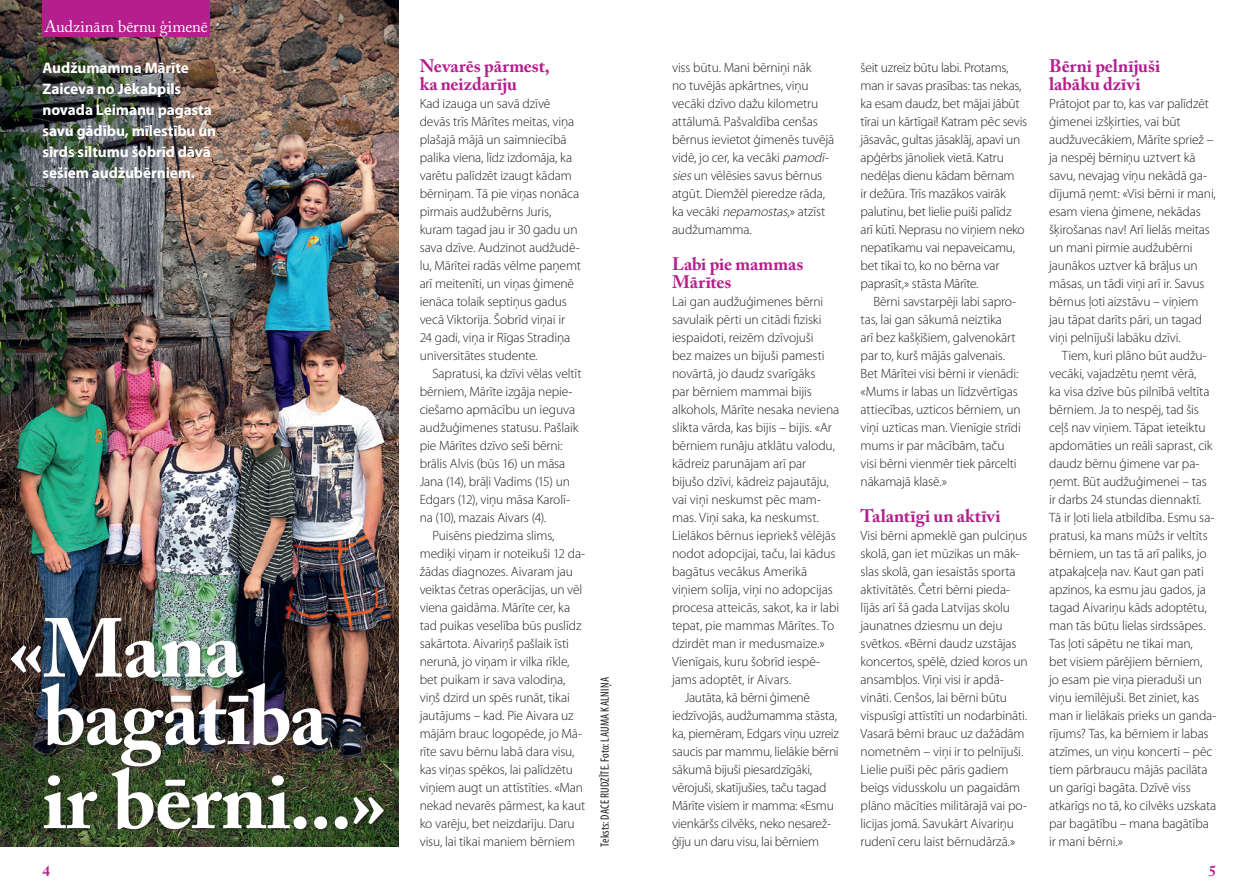
<style>
.page{position:relative;width:1259px;height:893px;background:#fff}
.page>*{position:absolute;margin:0;border:0;box-sizing:border-box;transform-origin:0 0}
.t1{font:700 82.5px/67.5px "Adobe Caslon Pro";letter-spacing:-.02em;color:#fff}
.t2{font:700 18px/18px "Adobe Caslon Pro";color:#b41e8d}
.t3{font:16.5px "Adobe Caslon Pro";color:#fff}
.t4{font:700 15.3px/21px "Myriad Pro";letter-spacing:-.005em;color:#fff}
.t5{font:700 15px "Adobe Caslon Pro";color:#b41e8d}
.t6{font:300 13.5px/18px "Myriad Pro";letter-spacing:-.01em;color:#231f20}
.t7{font:condensed 12px "Myriad Pro";letter-spacing:.015em;color:#231f20}
.s1{font-style:italic}
</style>
<div class="page">
<img style="left:0;top:0;width:398px;height:846px">
<div style="left:43px;top:0;width:167px;height:36px;background:#b41e8d"></div>
<div style="left:11px;top:618px;width:375px;height:215px;background:#231f20;opacity:.55"></div>
<p class="t3" style="left:45px;top:17px;width:165px">Audzinām bērnu ģimenē</p>
<p class="t4" style="left:43px;top:57px;width:175px">Audžumamma Mārīte<br>Zaiceva no Jēkabpils novada Leimaņu pagasta savu gādību, mīlestību un sirds siltumu šobrīd dāvā sešiem audžubērniem.</p>
<h1 class="t1" style="left:43px;top:614px;width:287px;text-indent:-34px">«Mana bagātība</h1>
<h1 class="t1" style="left:43px;top:766px;width:345px">ir bērni...»</h1>
<h2 class="t2" style="left:420px;top:57px;width:132px">Nevarēs pārmest, ka neizdarīju</h2>
<p class="t6" style="left:420px;top:95px;width:163px">Kad izauga un savā dzīvē devās trīs Mārītes meitas, viņa plašajā mājā un saimniecībā palika viena, līdz izdomāja, ka varētu palīdzēt izaugt kādam bērniņam. Tā pie viņas nonāca pirmais audžubērns Juris, kuram tagad jau ir 30 gadu un sava dzīve. Audzinot audžudē&shy;lu, Mārītei radās vēlme paņemt arī meitenīti, un viņas ģimenē ienāca tolaik septiņus gadus vecā Viktorija. Šobrīd viņai ir<br>24 gadi, viņa ir Rīgas Stradiņa universitātes studente.</p>
<p class="t6" style="left:432px;top:365px;width:151px">Sapratusi, ka dzīvi vēlas veltīt</p>
<p class="t6" style="left:420px;top:383px;width:154px">bērniem, Mārīte izgāja nepie-</p>
<p class="t6" style="left:420px;top:401px;width:157px">ciešamo apmācību un ieguva</p>
<p class="t6" style="left:420px;top:419px;width:160px">audžuģimenes statusu. Pašlaik</p>
<p class="t6" style="left:420px;top:437px;width:144px">pie Mārītes dzīvo seši bērni:</p>
<p class="t6" style="left:420px;top:455px;width:147px">brālis Alvis (būs 16) un māsa</p>
<p class="t6" style="left:420px;top:473px;width:152px">Jana (14), brāļi Vadims (15) un</p>
<p class="t6" style="left:420px;top:491px;width:152px">Edgars (12), viņu māsa Karolī-</p>
<p class="t6" style="left:420px;top:509px;width:128px">na (10), mazais Aivars (4).</p>
<p class="t6" style="left:432px;top:527px;width:124px">Puisēns piedzima slims,</p>
<p class="t6" style="left:420px;top:545px;width:167px">mediķi viņam ir noteikuši 12 da-</p>
<p class="t6" style="left:420px;top:563px;width:155px">žādas diagnozes. Aivaram jau</p>
<p class="t6" style="left:420px;top:581px;width:164px">veiktas četras operācijas, un vēl</p>
<p class="t6" style="left:420px;top:599px;width:152px">viena gaidāma. Mārīte cer, ka</p>
<p class="t6" style="left:420px;top:617px;width:163px">tad puikas veselība būs puslīdz</p>
<p class="t6" style="left:420px;top:635px;width:151px">sakārtota. Aivariņš pašlaik īsti</p>
<p class="t6" style="left:420px;top:653px;width:151px">nerunā, jo viņam ir vilka rīkle,</p>
<p class="t6" style="left:420px;top:671px;width:147px">bet puikam ir sava valodiņa,</p>
<p class="t6" style="left:420px;top:689px;width:152px">viņš dzird un spēs runāt, tikai</p>
<p class="t6" style="left:420px;top:707px;width:156px">jautājums – kad. Pie Aivara uz</p>
<p class="t6" style="left:420px;top:725px;width:164px">mājām brauc logopēde, jo Mā-</p>
<p class="t6" style="left:420px;top:743px;width:156px">rīte savu bērnu labā dara visu,</p>
<p class="t6" style="left:420px;top:761px;width:155px">kas viņas spēkos, lai palīdzētu</p>
<p class="t6" style="left:420px;top:779px;width:165px">viņiem augt un attīstīties. «Man</p>
<p class="t6" style="left:420px;top:797px;width:167px">nekad nevarēs pārmest, ka kaut</p>
<p class="t6" style="left:420px;top:815px;width:156px">ko varēju, bet neizdarīju. Daru</p>
<p class="t6" style="left:420px;top:833px;width:157px">visu, lai tikai maniem bērniem</p>
<p class="t7" style="left:597px;top:846px;width:170px;rotate:-90deg">Teksts:dace rudzīte. Foto: Lauma Kalniņa</p>
<p class="t6" style="left:672px;top:59px;width:164px">viss būtu. Mani bērniņi nāk<br>no tuvējās apkārtnes, viņu vecāki dzīvo dažu kilometru attālumā. Pašvaldība cenšas bērnus ievietot ģimenēs tuvējā vidē, jo cer, ka vecāki <span class="s1">pamodī&shy;sies</span>un vēlēsies savus bērnus atgūt. Diemžēl pieredze rāda, ka vecāki <span class="s1">nepamostas</span>,» atzīst audžumamma.</p>
<h2 class="t2" style="left:672px;top:255px;width:133px">Labi pie mammas<br>Mārītes</h2>
<p class="t6" style="left:672px;top:293px;width:153px">Lai gan audžuģimenes bērni</p>
<p class="t6" style="left:672px;top:311px;width:151px">savulaik pērti un citādi fiziski</p>
<p class="t6" style="left:672px;top:329px;width:143px">iespaidoti, reizēm dzīvojuši</p>
<p class="t6" style="left:672px;top:347px;width:154px">bez maizes un bijuši pamesti</p>
<p class="t6" style="left:672px;top:365px;width:145px">novārtā, jo daudz svarīgāks</p>
<p class="t6" style="left:672px;top:383px;width:141px">par bērniem mammai bijis</p>
<p class="t6" style="left:672px;top:401px;width:169px">alkohols, Mārīte nesaka neviena</p>
<p class="t6" style="left:672px;top:419px;width:161px">slikta vārda, kas bijis – bijis. «Ar</p>
<p class="t6" style="left:672px;top:437px;width:164px">bērniem runāju atklātu valodu,</p>
<p class="t6" style="left:672px;top:455px;width:136px">kādreiz parunājam arī par</p>
<p class="t6" style="left:672px;top:473px;width:158px">bijušo dzīvi, kādreiz pajautāju,</p>
<p class="t6" style="left:672px;top:491px;width:151px">vai viņi neskumst pēc mam-</p>
<p class="t6" style="left:672px;top:509px;width:148px">mas. Viņi saka, ka neskumst.</p>
<p class="t6" style="left:672px;top:527px;width:165px">Lielākos bērnus iepriekš vēlējās</p>
<p class="t6" style="left:672px;top:545px;width:165px">nodot adopcijai, taču, lai kādus</p>
<p class="t6" style="left:672px;top:563px;width:137px">bagātus vecākus Amerikā</p>
<p class="t6" style="left:672px;top:581px;width:162px">viņiem solīja, viņi no adopcijas</p>
<p class="t6" style="left:672px;top:599px;width:169px">procesa atteicās, sakot, ka ir labi</p>
<p class="t6" style="left:672px;top:617px;width:164px">tepat, pie mammas Mārītes. To</p>
<p class="t6" style="left:672px;top:635px;width:154px">dzirdēt man ir medusmaize.»</p>
<p class="t6" style="left:672px;top:653px;width:150px">Vienīgais, kuru šobrīd iespē-</p>
<p class="t6" style="left:672px;top:671px;width:121px">jams adoptēt, ir Aivars.</p>
<p class="t6" style="left:685px;top:689px;width:127px">Jautāta, kā bērni ģimenē</p>
<p class="t6" style="left:672px;top:707px;width:167px">iedzīvojās, audžumamma stāsta,</p>
<p class="t6" style="left:672px;top:725px;width:168px">ka, piemēram, Edgars viņu uzreiz</p>
<p class="t6" style="left:672px;top:743px;width:168px">saucis par mammu, lielākie bērni</p>
<p class="t6" style="left:672px;top:761px;width:142px">sākumā bijuši piesardzīgāki,</p>
<p class="t6" style="left:672px;top:779px;width:156px">vērojuši, skatījušies, taču tagad</p>
<p class="t6" style="left:672px;top:797px;width:163px">Mārīte visiem ir mamma: «Esmu</p>
<p class="t6" style="left:672px;top:815px;width:161px">vienkāršs cilvēks, neko nesarež-</p>
<p class="t6" style="left:672px;top:833px;width:149px">ģīju un daru visu, lai bērniem</p>
<p class="t6" style="left:860px;top:59px;width:168px">šeit uzreiz būtu labi. Protams, man ir savas prasības: tas nekas, ka esam daudz, bet mājai jābūt tīrai un kārtīgai! Katram pēc sevis jāsavāc, gultas jāsaklāj, apavi un apģērbs jānoliek vietā. Katru nedēļas dienu kādam bērnam<br>ir dežūra. Trīs mazākos vairāk palutinu, bet lielie puiši palīdz<br>arī kūtī. Neprasu no viņiem neko nepatīkamu vai nepaveicamu, bet tikai to, ko no bērna var paprasīt,» stāsta Mārīte.</p>
<p class="t6" style="left:860px;top:292px;width:162px;text-indent:13px">Bērni savstarpēji labi sapro&shy;tas, lai gan sākumā neiztika<br>arī bez kašķīšiem, galvenokārt par to, kurš mājās galvenais.<br>Bet Mārītei visi bērni ir vienādi: «Mums ir labas un līdzvērtīgas attiecības, uzticos bērniem, un viņi uzticas man. Vienīgie strīdi mums ir par mācībām, taču visi bērni vienmēr tiek pārcelti nākamajā klasē.»</p>
<h2 class="t2" style="left:860px;top:507px;width:142px">Talantīgi un aktīvi</h2>
<p class="t6" style="left:860px;top:527px;width:169px">Visi bērni apmeklē gan pulciņus skolā, gan iet mūzikas un māk&shy;slas skolā, gan iesaistās sporta aktivitātēs. Četri bērni pieda&shy;lījās arī šā gada Latvijas skolu jaunatnes dziesmu un deju svētkos. «Bērni daudz uzstājas koncertos, spēlē, dzied koros un ansambļos. Viņi visi ir apdā&shy;vināti. Cenšos, lai bērni būtu vispusīgi attīstīti un nodarbināti.<br>Vasarā bērni brauc uz dažādām nometnēm – viņi ir to pelnījuši.<br>Lielie puiši pēc pāris gadiem beigs vidusskolu un pagaidām plāno mācīties militārajā vai po&shy;licijas jomā. Savukārt Aivariņu rudenī ceru laist bērnudārzā.»</p>
<h2 class="t2" style="left:1049px;top:57px;width:113px">Bērni pelnījuši labāku dzīvi</h2>
<p class="t6" style="left:1049px;top:95px;width:168px">Prātojot par to, kas var palīdzēt ģimenei izšķirties, vai būt audžuvecākiem, Mārīte spriež – ja nespēj bērniņu uztvert kā savu, nevajag viņu nekādā ga&shy;dījumā ņemt: «Visi bērni ir mani, esam viena ģimene, nekādas šķirošanas nav! Arī lielās meitas un mani pirmie audžubērni jaunākos uztver kā brāļus un māsas, un tādi viņi arī ir. Savus bērnus ļoti aizstāvu – viņiem jau tāpat darīts pāri, un tagad viņi pelnījuši labāku dzīvi.</p>
<p class="t6" style="left:1049px;top:347px;width:169px;text-indent:13px">Tiem, kuri plāno būt audžu&shy;vecāki, vajadzētu ņemt vērā,<br>ka visa dzīve būs pilnībā veltīta bērniem. Ja to nespēj, tad šis ceļš nav viņiem. Tāpat ieteiktu apdomāties un reāli saprast, cik daudz bērnu ģimene var pa&shy;ņemt. Būt audžuģimenei – tas ir darbs 24 stundas diennaktī.<br>Tā ir ļoti liela atbildība. Esmu sa&shy;pratusi, ka mans mūžs ir veltīts bērniem, un tas tā arī paliks, jo atpakaļceļa nav. Kaut gan pati apzinos, ka esmu jau gados, ja tagad Aivariņu kāds adoptētu, man tās būtu lielas sirdssāpes.<br>Tas ļoti sāpētu ne tikai man,<br>bet visiem pārējiem bērniem,<br>jo esam pie viņa pieraduši un viņu iemīlējuši. Bet ziniet, kas man ir lielākais prieks un ganda&shy;rījums? Tas, ka bērniem ir labas atzīmes, un viņu koncerti – pēc tiem pārbraucu mājās pacilāta un garīgi bagāta. Dzīvē viss atkarīgs no tā, ko cilvēks uzskata par bagātību – mana bagātība</p>
<p class="t6" style="left:1049px;top:833px;width:76px">ir mani bērni.»</p>
<p class="t5" style="left:43px;top:862px;width:9px">4</p>
<p class="t5" style="left:1209px;top:862px;width:9px">5</p>
</div>
